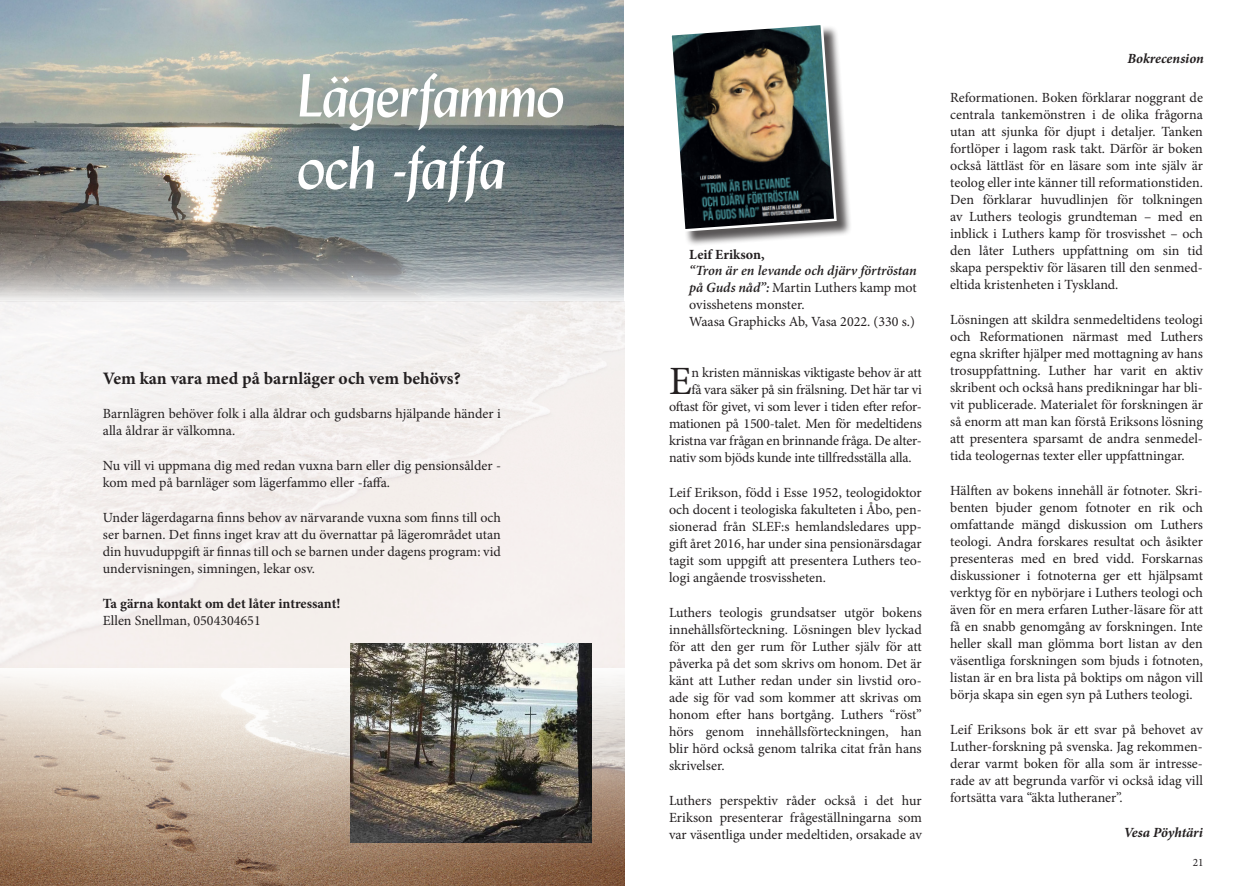
<style>
.page{position:relative;width:1248px;height:886px;background:#fff}
.page>*{position:absolute;margin:0;border:0;box-sizing:border-box;transform-origin:0 0}
.t1{font:italic 60px/72px "Lydian BT";letter-spacing:-.01em;color:#fff}
.t2{font:40.12px "Minion Pro";color:#231f20}
.t3{font:700 17.5px "Minion Pro";color:#231f20}
.t4{font:14px/17px "Minion Pro";letter-spacing:-.005em;color:#231f20;text-align:justify}
.t5{font:700 14px "Minion Pro";color:#231f20}
.t6{font:italic 700 14px "Minion Pro";letter-spacing:-.005em;color:#231f20}
.t7{font:11.25px "Minion Pro";color:#231f20}
.s1{font-weight:600;font-style:italic}
</style>
<div class="page">
<div style="left:0;top:302px;width:625px;height:363px;background:#f4f0ee"></div>
<img style="left:0;top:0;width:623px;height:302px">
<img style="left:0;top:665px;width:625px;height:221px">
<img style="left:350px;top:644px;width:241px;height:198px">
<div style="left:671px;top:25px;width:181px;height:222px;background:#231f20;opacity:.75"></div>
<svg style="left:671px;top:25px;width:167px;height:208px;background:#575951"></svg>
<h1 class="t1" style="left:298px;top:59px;width:269px">Lägerfammo och -faffa</h1>
<p class="t3" style="left:103px;top:366px;width:359px">Vem kan vara med på barnläger och vem behövs?</p>
<p class="t4" style="left:103px;top:405px;width:399px">Barnlägren behöver folk i alla åldrar och gudsbarns hjälpande händer i alla åldrar är välkomna.</p>
<p class="t4" style="left:103px;top:457px;width:399px">Nu vill vi uppmana dig med redan vuxna barn eller dig pensionsålder - kom med på barnläger som lägerfammo eller -faffa.</p>
<p class="t4" style="left:103px;top:509px;width:399px">Under lägerdagarna finns behov av närvarande vuxna som finns till och ser barnen. Det finns inget krav att du övernattar på lägerområdet utan din huvuduppgift är finnas till och se barnen under dagens program: vid undervisningen, simningen, lekar osv.</p>
<p class="t5" style="left:103px;top:593px;width:239px">Ta gärna kontakt om det låter intressant!</p>
<p class="t4" style="left:103px;top:612px;width:159px">Ellen Snellman, 0504304651</p>
<p class="t5" style="left:689px;top:244px;width:77px">Leif Erikson,</p>
<p class="t4" style="left:689px;top:263px;width:229px;text-align:left"><span class="s1">“Tron är en levande och djärv förtröstan på Guds nåd”:</span> Martin Luthers kamp mot ovisshetens monster.<br>Waasa Graphicks Ab, Vasa 2022. (330 s.)</p>
<h2 class="t2" style="left:669px;top:354px;width:24px">E</h2>
<p class="t4" style="left:691px;top:364px;width:232px">n kristen människas viktigaste behov är att</p>
<p class="t4" style="left:691px;top:381px;width:232px">få vara säker på sin frälsning. Det här tar vi</p>
<p class="t4" style="left:669px;top:398px;width:254px">oftast för givet, vi som lever i tiden efter refor-</p>
<p class="t4" style="left:669px;top:415px;width:254px">mationen på 1500-talet. Men för medeltidens</p>
<p class="t4" style="left:669px;top:432px;width:254px">kristna var frågan en brinnande fråga. De alter-</p>
<p class="t4" style="left:669px;top:449px;width:244px">nativ som bjöds kunde inte tillfredsställa alla.</p>
<p class="t4" style="left:669px;top:484px;width:254px">Leif Erikson, född i Esse 1952, teologidoktor och docent i teologiska fakulteten i Åbo, pen&shy;sionerad från SLEF:s hemlandsledares upp&shy;gift året 2016, har under sina pensionärsdagar tagit som uppgift att presentera Luthers teo&shy;logi angående trosvissheten.</p>
<p class="t4" style="left:669px;top:604px;width:254px">Luthers teologis grundsatser utgör bokens innehållsförteckning. Lösningen blev lyckad för att den ger rum för Luther själv för att påverka på det som skrivs om honom. Det är känt att Luther redan under sin livstid oro&shy;ade sig för vad som kommer att skrivas om honom efter hans bortgång. Luthers “röst” hörs genom innehållsförteckningen, han blir hörd också genom talrika citat från hans skrivelser.</p>
<p class="t4" style="left:669px;top:792px;width:254px">Luthers perspektiv råder också i det hur Erikson presenterar frågeställningarna som var väsentliga under medeltiden, orsakade av</p>
<p class="t6" style="left:1127px;top:49px;width:78px">Bokrecension</p>
<p class="t4" style="left:950px;top:89px;width:254px">Reformationen. Boken förklarar noggrant de centrala tankemönstren i de olika frågorna utan att sjunka för djupt i detaljer. Tanken fortlöper i lagom rask takt. Därför är boken också lättläst för en läsare som inte själv är teolog eller inte känner till reformationstiden.<br>Den förklarar huvudlinjen för tolkningen av Luthers teologis grundteman – med en inblick i Luthers kamp för trosvisshet – och den låter Luthers uppfattning om sin tid skapa perspektiv för läsaren till den senmed&shy;eltida kristenheten i Tyskland.</p>
<p class="t4" style="left:950px;top:311px;width:254px">Lösningen att skildra senmedeltidens teologi och Reformationen närmast med Luthers egna skrifter hjälper med mottagning av hans trosuppfattning. Luther har varit en aktiv skribent och också hans predikningar har bli&shy;vit publicerade. Materialet för forskningen är så enorm att man kan förstå Eriksons lösning att presentera sparsamt de andra senmedel&shy;tida teologernas texter eller uppfattningar.</p>
<p class="t4" style="left:950px;top:482px;width:254px">Hälften av bokens innehåll är fotnoter. Skri&shy;benten bjuder genom fotnoter en rik och omfattande mängd diskussion om Luthers teologi. Andra forskares resultat och åsikter presenteras med en bred vidd. Forskarnas diskussioner i fotnoterna ger ett hjälpsamt verktyg för en nybörjare i Luthers teologi och även för en mera erfaren Luther-läsare för att få en snabb genomgång av forskningen. Inte heller skall man glömma bort listan av den väsentliga forskningen som bjuds i fotnoten, listan är en bra lista på boktips om någon vill börja skapa sin egen syn på Luthers teologi.</p>
<p class="t4" style="left:950px;top:721px;width:254px">Leif Eriksons bok är ett svar på behovet av Luther-forskning på svenska. Jag rekommen&shy;derar varmt boken för alla som är intresse&shy;rade av att begrunda varför vi också idag vill fortsätta vara “äkta lutheraner”.</p>
<p class="t6" style="left:1123px;top:822px;width:81px">Vesa Pöyhtäri</p>
<p class="t7" style="left:1192px;top:854px;width:12px">21</p>
</div>
